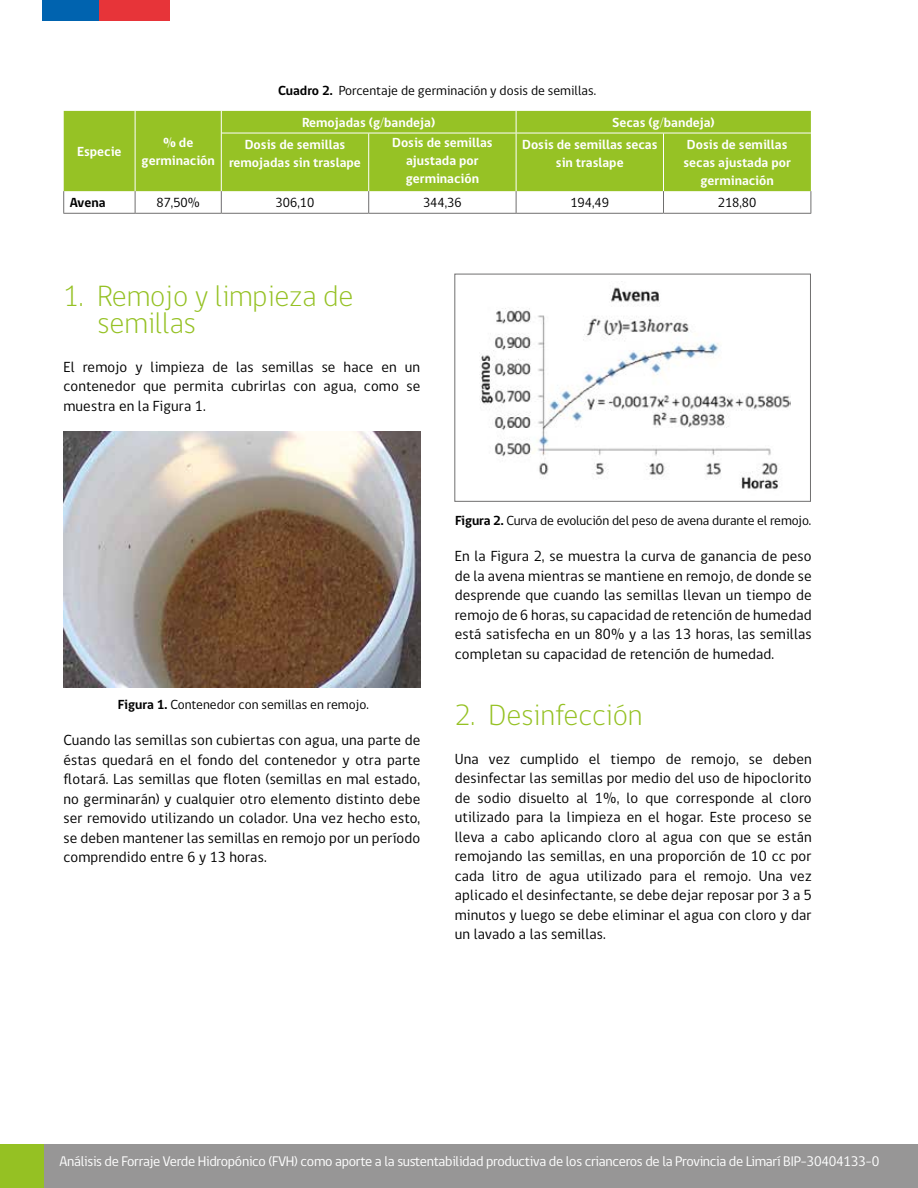
<style>
.page{position:relative;width:918px;height:1188px;background:#fff}
.page>*{position:absolute;margin:0;border:0;box-sizing:border-box;transform-origin:0 0}
.t1{font:300 30px/27px "gob CL";color:#95c123}
.t2{font:15px/19.5px "gob CL";letter-spacing:.01em;color:#000;text-align:justify}
.t3{font:14.25px "gob CL";letter-spacing:-.02em;color:#fff}
.t4{font:700 13.5px/18px "gob CL";color:#fff;text-align:center}
.t5{font:13.5px "gob CL";color:#000}
.t6{font:700 13.5px "gob CL";color:#000}
.s1{font-weight:700}
</style>
<div class="page">
<div style="left:43px;top:1144px;width:875px;height:44px;background:#979696"></div>
<div style="left:0;top:1144px;width:44px;height:44px;background:#95c123"></div>
<div style="left:43px;top:0;width:56px;height:21px;background:#0063af"></div>
<div style="left:99px;top:0;width:71px;height:21px;background:#e73439"></div>
<div style="left:64px;top:111px;width:747px;height:80px;background:#96c225"></div>
<svg style="left:135px;top:111px;width:1px;height:22px"></svg>
<hr style="left:135px;top:133px;width:1px;height:58px;background:#fff">
<svg style="left:221px;top:111px;width:1px;height:22px"></svg>
<svg style="left:516px;top:111px;width:1px;height:22px"></svg>
<hr style="left:221px;top:133px;width:1px;height:58px;background:#fff">
<hr style="left:368px;top:133px;width:1px;height:58px;background:#fff">
<hr style="left:516px;top:133px;width:1px;height:58px;background:#fff">
<hr style="left:663px;top:133px;width:1px;height:58px;background:#fff">
<hr style="left:222px;top:133px;width:147px;height:1px;background:#fff">
<hr style="left:369px;top:133px;width:147px;height:1px;background:#fff">
<hr style="left:516px;top:133px;width:148px;height:1px;background:#fff">
<hr style="left:664px;top:133px;width:147px;height:1px;background:#fff">
<svg style="left:63px;top:191px;width:1px;height:22px"></svg>
<svg style="left:135px;top:191px;width:1px;height:22px"></svg>
<svg style="left:221px;top:191px;width:1px;height:22px"></svg>
<svg style="left:368px;top:191px;width:1px;height:22px"></svg>
<svg style="left:516px;top:191px;width:1px;height:22px"></svg>
<svg style="left:663px;top:191px;width:1px;height:22px"></svg>
<svg style="left:811px;top:191px;width:1px;height:22px"></svg>
<hr style="left:63px;top:213px;width:72px;height:1px;background:#706f6f">
<hr style="left:135px;top:213px;width:86px;height:1px;background:#706f6f">
<hr style="left:221px;top:213px;width:148px;height:1px;background:#706f6f">
<hr style="left:369px;top:213px;width:147px;height:1px;background:#706f6f">
<hr style="left:516px;top:213px;width:148px;height:1px;background:#706f6f">
<hr style="left:664px;top:213px;width:147px;height:1px;background:#706f6f">
<img style="left:480px;top:281px;width:310px;height:209px">
<div style="left:454px;top:274px;width:357px;height:228px;border:1px solid #706f6f"></div>
<img style="left:63px;top:431px;width:357px;height:257px">
<p class="t4" style="left:77px;top:143px;width:46px">Especie</p>
<p class="t4" style="left:142px;top:134px;width:75px">% de germinación</p>
<p class="t5" style="left:278px;top:81px;width:320px"><span class="s1">Cuadro 2.</span> Porcentaje de germinación y dosis de semillas.</p>
<p class="t4" style="left:302px;top:114px;width:135px">Remojadas (g/bandeja)</p>
<p class="t4" style="left:612px;top:114px;width:104px">Secas (g/bandeja)</p>
<p class="t4" style="left:229px;top:136px;width:133px">Dosis de semillas remojadas sin traslape</p>
<p class="t4" style="left:392px;top:134px;width:102px">Dosis de semillas ajustada por germinación</p>
<p class="t4" style="left:522px;top:136px;width:137px">Dosis de semillas secas sin traslape</p>
<p class="t4" style="left:684px;top:136px;width:109px">Dosis de semillas secas ajustada por germinación</p>
<p class="t6" style="left:70px;top:194px;width:37px">Avena</p>
<p class="t5" style="left:156px;top:194px;width:45px">87,50%</p>
<p class="t5" style="left:276px;top:194px;width:40px">306,10</p>
<p class="t5" style="left:423px;top:194px;width:40px">344,36</p>
<p class="t5" style="left:570px;top:194px;width:40px">194,49</p>
<p class="t5" style="left:718px;top:194px;width:40px">218,80</p>
<h1 class="t1" style="left:97px;top:283px;width:258px;text-indent:-34px">1. Remojo y limpieza de semillas</h1>
<p class="t2" style="left:63px;top:357px;width:358px">El remojo y limpieza de las semillas se hace en un contenedor que permita cubrirlas con agua, como se muestra en la Figura 1.</p>
<p class="t5" style="left:118px;top:695px;width:252px"><span class="s1">Figura 1.</span> Contenedor con semillas en remojo.</p>
<p class="t2" style="left:63px;top:731px;width:358px">Cuando las semillas son cubiertas con agua, una parte de éstas quedará en el fondo del contenedor y otra parte flotará. Las semillas que floten (semillas en mal estado, no germinarán) y cualquier otro elemento distinto debe ser removido utilizando un colador. Una vez hecho esto, se deben mantener las semillas en remojo por un período comprendido entre 6 y 13 horas.</p>
<p class="t5" style="left:455px;top:511px;width:358px"><span class="s1">Figura 2.</span> Curva de evolución del peso de avena durante el remojo.</p>
<p class="t2" style="left:455px;top:547px;width:359px">En la Figura 2, se muestra la curva de ganancia de peso de la avena mientras se mantiene en remojo, de donde se desprende que cuando las semillas llevan un tiempo de remojo de 6 horas, su capacidad de retención de humedad está satisfecha en un 80% y a las 13 horas, las semillas completan su capacidad de retención de humedad.</p>
<h1 class="t1" style="left:455px;top:702px;width:189px">2. Desinfección</h1>
<p class="t2" style="left:455px;top:749px;width:359px">Una vez cumplido el tiempo de remojo, se deben desinfectar las semillas por medio del uso de hipoclorito de sodio disuelto al 1%, lo que corresponde al cloro utilizado para la limpieza en el hogar. Este proceso se lleva a cabo aplicando cloro al agua con que se están remojando las semillas, en una proporción de 10 cc por cada litro de agua utilizado para el remojo. Una vez aplicado el desinfectante, se debe dejar reposar por 3 a 5 minutos y luego se debe eliminar el agua con cloro y dar un lavado a las semillas.</p>
<p class="t3" style="left:60px;top:1152px;width:822px">Análisis de Forraje Verde Hidropónico (FVH) como aporte a la sustentabilidad productiva de los crianceros de la Provincia de Limarí BIP-30404133-0</p>
</div>
